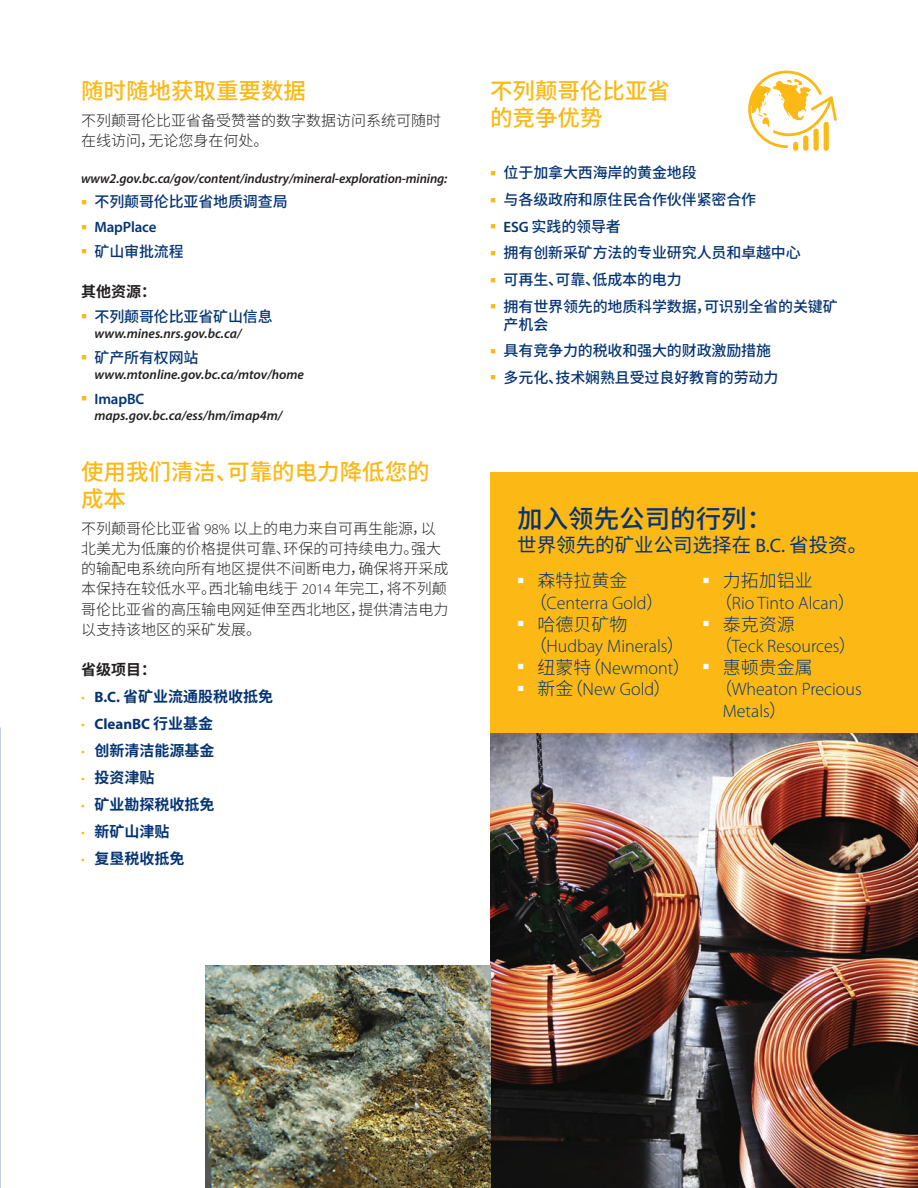
<style>
.page{position:relative;width:918px;height:1188px;background:#fff}
.page>*{position:absolute;margin:0;border:0;box-sizing:border-box;transform-origin:0 0}
.t1{font:500 25.5px "Noto Sans CJ Ksc";color:#053474}
.Titles{font:500 22.5px/27px "Noto Sans CJ Ksc";color:#fcb814}
.t2{font:19.5px "Noto Sans CJ Ksc";color:#053474}
.t3{font:300 18px/21.6px "Myriad Pro";color:#053474}
.t4{font:300 18px "Noto Sans CJ Ksc";color:#053474}
.t5{font:500 15px/18px "Noto Sans CJ Ksc";letter-spacing:-.01em;color:#053474}
.Body_Copy{font:300 15px/20.2px "Noto Sans CJ Ksc";color:#231f20}
.Body_Copy-2{font:700 15px "Noto Sans CJ Ksc";color:#053474}
.t6{font:600 15px "Myriad Pro";letter-spacing:-.01em;color:#053474}
.Body_Copy-3{font:700 15px "Myriad Pro";color:#053474}
.Body_Copy-4{font:700 15px "Noto Sans CJ Ksc";color:#231f20}
.Body_Copy-5{font:italic 600 13.5px "Myriad Pro";letter-spacing:-.01em;color:#231f20}
.s1{font-family:"Minion Pro";font-weight:700;color:#fcb814}
.s2{font-family:"Myriad Pro"}
.s3{font-family:"Myriad Pro";font-weight:300;color:#fcb814}
.s4{font-weight:300;color:#fcb814}
.s5{font-family:"Noto Sans CJ Ksc"}
.s6{font-family:"Myriad Pro";font-weight:600}
</style>
<div class="page">
<div style="left:490px;top:472px;width:428px;height:282px;background:#fcb814"></div>
<div style="left:793px;top:142px;width:5px;height:9px;background:#fcb814;border-radius:3px"></div>
<div style="left:803px;top:136px;width:5px;height:15px;background:#fcb814;border-radius:3px"></div>
<div style="left:814px;top:129px;width:5px;height:22px;background:#fcb814;border-radius:3px"></div>
<div style="left:824px;top:122px;width:5px;height:29px;background:#fcb814;border-radius:3px"></div>
<svg style="left:748px;top:71px;width:89px;height:77px"></svg>
<img style="left:490px;top:733px;width:428px;height:455px">
<img style="left:205px;top:965px;width:285px;height:223px">
<p class="Titles" style="left:81px;top:78px;width:226px">随时随地获取重要数据</p>
<p class="Body_Copy" style="left:81px;top:111px;width:361px">不列颠哥伦比亚省备受赞誉的数字数据访问系统可随时在线访问，无论您身在何处。</p>
<p class="Body_Copy-5" style="left:81px;top:170px;width:368px">www2.gov.bc.ca/gov/content/industry/mineral-exploration-mining:</p>
<p class="t5" style="left:81px;top:193px;width:208px"><span class="s1">■</span> 不列颠哥伦比亚省地质调查局</p>
<p class="t6" style="left:81px;top:218px;width:77px"><span class="s1">■</span> MapPlace</p>
<p class="t5" style="left:81px;top:243px;width:104px"><span class="s1">■</span> 矿山审批流程</p>
<p class="Body_Copy-4" style="left:81px;top:283px;width:76px">其他资源：</p>
<p class="t5" style="left:81px;top:308px;width:193px"><span class="s1">■</span> 不列颠哥伦比亚省矿山信息</p>
<p class="Body_Copy-5" style="left:94px;top:325px;width:148px">www.mines.nrs.gov.bc.ca/</p>
<p class="t5" style="left:81px;top:349px;width:119px"><span class="s1">■</span> 矿产所有权网站</p>
<p class="Body_Copy-5" style="left:94px;top:366px;width:211px">www.mtonline.gov.bc.ca/mtov/home</p>
<p class="t6" style="left:81px;top:389px;width:65px"><span class="s1">■</span> ImapBC</p>
<p class="Body_Copy-5" style="left:94px;top:407px;width:189px">maps.gov.bc.ca/ess/hm/imap4m/</p>
<p class="Titles" style="left:81px;top:458px;width:350px">使用我们清洁、可靠的电力降低您的成本</p>
<p class="Body_Copy" style="left:81px;top:518px;width:369px">不列颠哥伦比亚省 <span class="s2">98%</span> 以上的电力来自可再生能源，以北美尤为低廉的价格提供可靠、环保的可持续电力。强大的输配电系统向所有地区提供不间断电力，确保将开采成本保持在较低水平。西北输电线于 <span class="s2">2014</span> 年完工，将不列颠哥伦比亚省的高压输电网延伸至西北地区，提供清洁电力以支持该地区的采矿发展。</p>
<p class="Body_Copy-4" style="left:81px;top:662px;width:76px">省级项目：</p>
<p class="Body_Copy-2" style="left:81px;top:689px;width:194px"><span class="s3">•</span> <span class="s2">B.C.</span> 省矿业流通股税收抵免</p>
<p class="Body_Copy-3" style="left:81px;top:715px;width:134px"><span class="s4">•</span> CleanBC <span class="s5">行业基金</span></p>
<p class="Body_Copy-2" style="left:81px;top:743px;width:135px"><span class="s3">•</span> 创新清洁能源基金</p>
<p class="Body_Copy-2" style="left:81px;top:770px;width:75px"><span class="s3">•</span> 投资津贴</p>
<p class="Body_Copy-2" style="left:81px;top:797px;width:135px"><span class="s3">•</span> 矿业勘探税收抵免</p>
<p class="Body_Copy-2" style="left:81px;top:824px;width:90px"><span class="s3">•</span> 新矿山津贴</p>
<p class="Body_Copy-2" style="left:81px;top:851px;width:105px"><span class="s3">•</span> 复垦税收抵免</p>
<p class="Titles" style="left:490px;top:78px;width:181px">不列颠哥伦比亚省的竞争优势</p>
<p class="t5" style="left:490px;top:164px;width:208px"><span class="s1">■</span> 位于加拿大西海岸的黄金地段</p>
<p class="t5" style="left:490px;top:191px;width:268px"><span class="s1">■</span> 与各级政府和原住民合作伙伴紧密合作</p>
<p class="t5" style="left:490px;top:218px;width:132px"><span class="s1">■</span> <span class="s6">ESG</span> 实践的领导者</p>
<p class="t5" style="left:490px;top:244px;width:312px"><span class="s1">■</span> 拥有创新采矿方法的专业研究人员和卓越中心</p>
<p class="t5" style="left:490px;top:271px;width:193px"><span class="s1">■</span> 可再生、可靠、低成本的电力</p>
<p class="t5" style="left:504px;top:297px;width:336px;text-indent:-14px"><span class="s1">■</span> 拥有世界领先的地质科学数据，可识别全省的关键矿产机会</p>
<p class="t5" style="left:490px;top:342px;width:282px"><span class="s1">■</span> 具有竞争力的税收和强大的财政激励措施</p>
<p class="t5" style="left:490px;top:369px;width:290px"><span class="s1">■</span> 多元化、技术娴熟且受过良好教育的劳动力</p>
<p class="t1" style="left:517px;top:504px;width:256px">加入领先公司的行列：</p>
<p class="t2" style="left:517px;top:533px;width:352px">世界领先的矿业公司选择在 <span class="s2">B.C.</span> 省投资。</p>
<p class="t3" style="left:529px;top:571px;width:136px;text-indent:-12px"><sup>■</sup> <span class="s5">森特拉黄金（</span>Centerra Gold<span class="s5">）</span></p>
<p class="t3" style="left:529px;top:614px;width:157px;text-indent:-12px"><sup>■</sup> <span class="s5">哈德贝矿物（</span>Hudbay Minerals<span class="s5">）</span></p>
<p class="t3" style="left:517px;top:657px;width:175px"><sup>■</sup> <span class="s5">纽蒙特（</span>Newmont<span class="s5">）</span></p>
<p class="t3" style="left:517px;top:679px;width:156px"><sup>■</sup> <span class="s5">新金（</span>New Gold<span class="s5">）</span></p>
<p class="t3" style="left:714px;top:571px;width:143px;text-indent:-12px"><sup>■</sup> <span class="s5">力拓加铝业（</span>Rio Tinto Alcan<span class="s5">）</span></p>
<p class="t3" style="left:714px;top:614px;width:144px;text-indent:-12px"><sup>■</sup> <span class="s5">泰克资源<br>（</span>Teck Resources<span class="s5">）</span></p>
<p class="t4" style="left:703px;top:657px;width:112px"><sup>■</sup> 惠顿贵金属</p>
<p class="t3" style="left:714px;top:679px;width:149px"><span class="s5">（</span>Wheaton Precious</p>
<p class="t3" style="left:723px;top:700px;width:66px">Metals<span class="s5">）</span></p>
</div>
